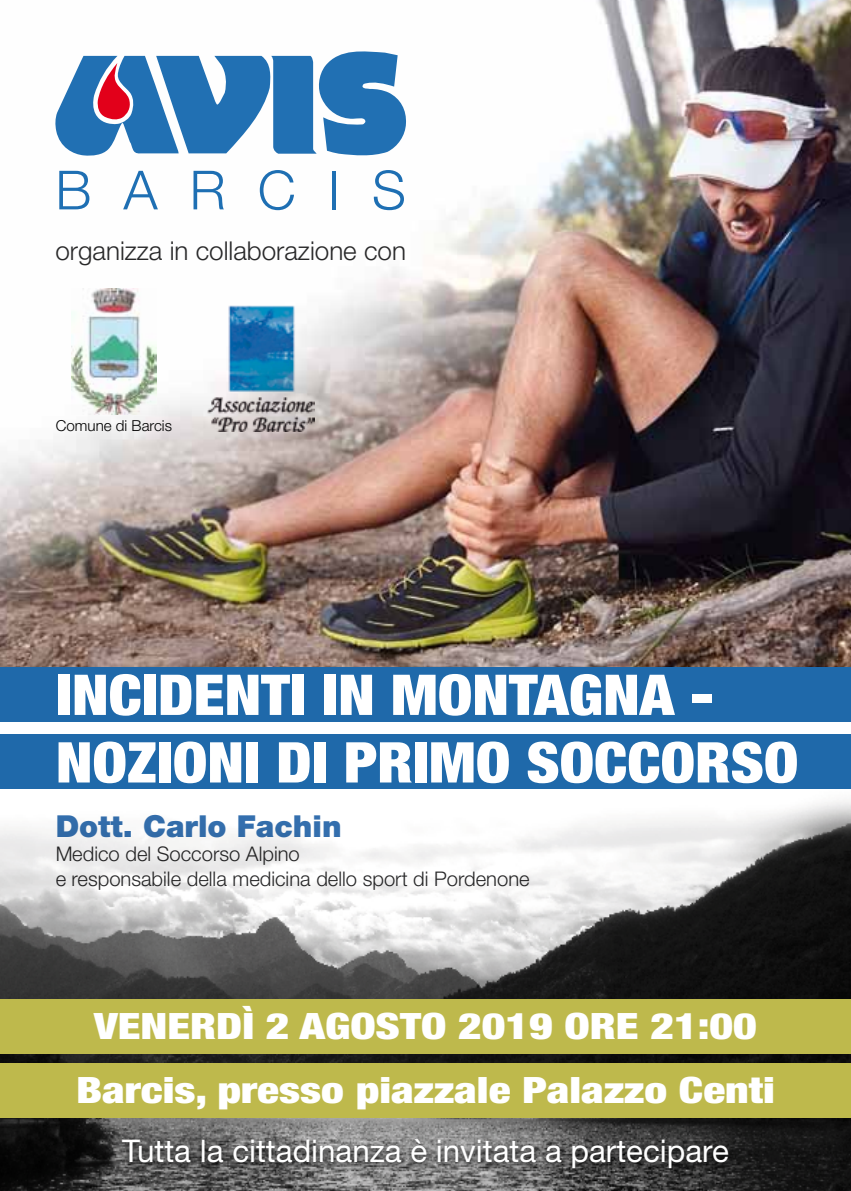
<style>
.page{position:relative;width:851px;height:1191px;background:#fff}
.page>*{position:absolute;margin:0;border:0;box-sizing:border-box;transform-origin:0 0}
.t1{font:900 condensed 56.2px/67.6px "Helvetica Neue LT Std";color:#fff;scale:1.1 1}
.t2{font:300 54px "Helvetica Neue LT Std";letter-spacing:.595em;color:#1e6fb3}
.t3{font:900 condensed 36.4px/63.6px "Helvetica Neue LT Std";color:#fff;text-align:center;scale:1.25 1}
.t4{font:31.4px "Helvetica Neue LT Std";color:#fff}
.t5{font:900 30.2px "Helvetica Neue LT Std";color:#346fae}
.t6{font:300 26px "Helvetica Neue LT Std";color:#282829}
.t7{font:300 20.2px/24.2px "Helvetica Neue LT Std";color:#282829}
.t8{font:300 15.2px "Helvetica Neue LT Std";color:#000}
</style>
<div class="page">
<img style="left:0;top:0;width:850px;height:667px">
<img style="left:0;top:721px;width:850px;height:470px">
<div style="left:0;top:734px;width:850px;height:55px;background:#1f69aa"></div>
<div style="left:0;top:667px;width:850px;height:54px;background:#1f69aa"></div>
<svg style="left:55px;top:51px;width:351px;height:105px"></svg>
<div style="left:0;top:999px;width:850px;height:54px;background:#beb94c"></div>
<div style="left:0;top:1063px;width:850px;height:54px;background:#beb94c"></div>
<div style="left:116px;top:1136px;width:617px;height:41px;background:#000;opacity:.75"></div>
<img style="left:71px;top:289px;width:86px;height:125px">
<img style="left:207px;top:306px;width:107px;height:125px">
<h2 class="t2" style="left:55px;top:157px;width:352px">BARCIS</h2>
<p class="t6" style="left:55px;top:235px;width:352px">organizza in collaborazione con</p>
<p class="t8" style="left:56px;top:416px;width:118px">Comune di Barcis</p>
<h1 class="t1" style="left:56px;top:660px;width:676px">INCIDENTI IN MONTAGNA -<br>NOZIONI DI PRIMO SOCCORSO</h1>
<h3 class="t5" style="left:55px;top:808px;width:288px">Dott. Carlo Fachin</h3>
<p class="t7" style="left:55px;top:841px;width:475px">Medico del Soccorso Alpino<br>e responsabile della medicina dello sport di Pordenone</p>
<h3 class="t3" style="left:76px;top:994px;width:560px">VENERDÌ 2 AGOSTO 2019 ORE 21:00<br>Barcis, presso piazzale Palazzo Centi</h3>
<h3 class="t4" style="left:122px;top:1132px;width:608px">Tutta la cittadinanza è invitata a partecipare</h3>
</div>
